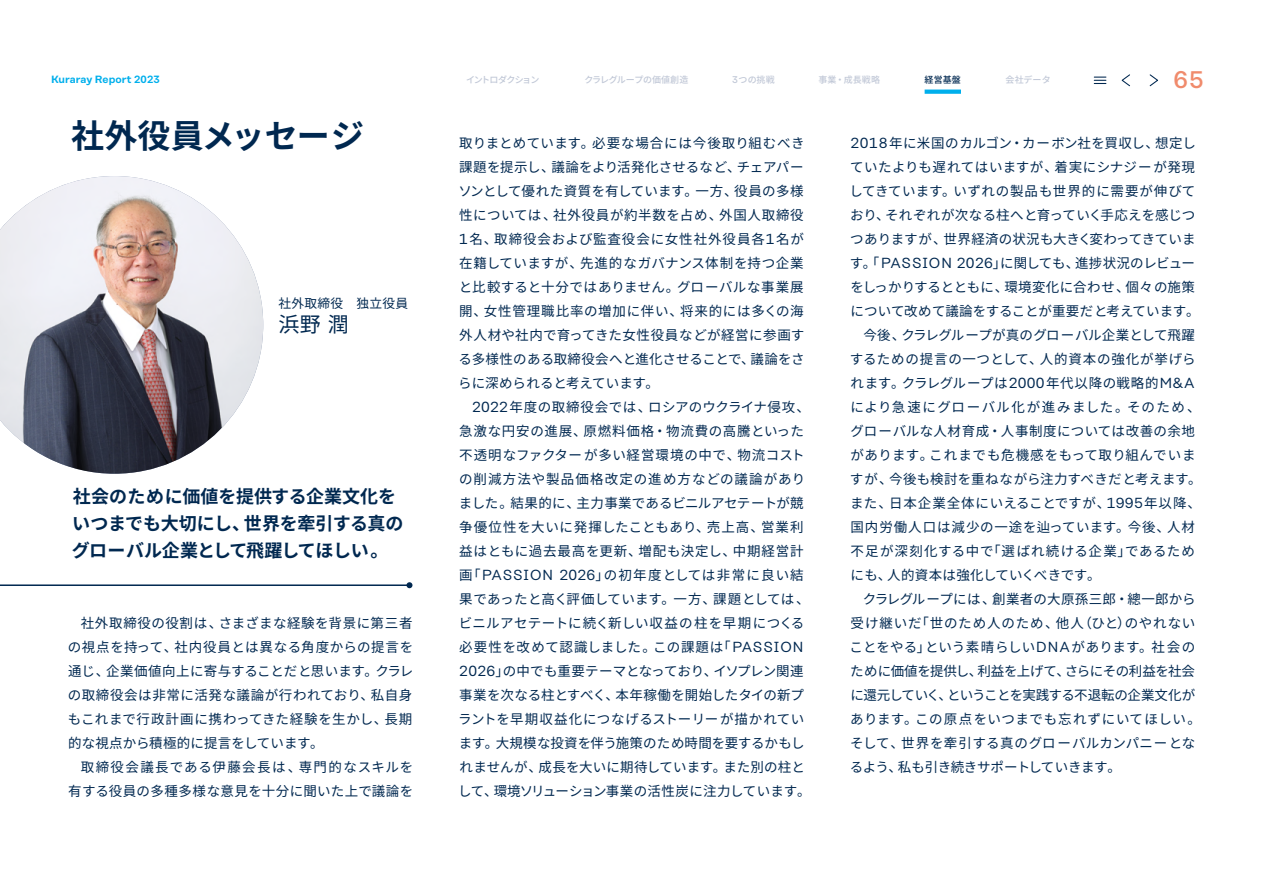
<style>
.page{position:relative;width:1263px;height:893px;background:#fff}
.page>*{position:absolute;margin:0;border:0;box-sizing:border-box;transform-origin:0 0}
.t1{font:700 33px "Noto Sans CJ Kjp";letter-spacing:.005em;color:#002850}
.t2{font:500 24px "Rational Text";color:#f08b6c}
.t3{font:21px "Noto Sans CJ Kjp";color:#002850}
.t4{font:700 18px/27px "Noto Sans CJ Kjp";letter-spacing:-.005em;color:#002850}
.t5{font:13.5px/24px "Noto Sans CJ Kjp";letter-spacing:.025em;color:#002850;text-align:justify}
.t6{font:13.5px "Noto Sans CJ Kjp";letter-spacing:.005em;color:#002850}
.t7{font:13.5px "Noto Sans CJ Kjp";letter-spacing:.05em;color:#002850}
.t8{font:13.5px "Noto Sans CJ Kjp";letter-spacing:.045em;color:#002850}
.t9{font:13.5px "Noto Sans CJ Kjp";letter-spacing:-.015em;color:#002850}
.t10{font:13.5px "Noto Sans CJ Kjp";letter-spacing:-.02em;color:#002850}
.t11{font:13.5px "Noto Sans CJ Kjp";letter-spacing:-.035em;color:#002850}
.t12{font:13.5px "Noto Sans CJ Kjp";color:#002850}
.t13{font:13.5px "Noto Sans CJ Kjp";letter-spacing:.065em;color:#002850}
.t14{font:13.5px "Noto Sans CJ Kjp";letter-spacing:.07em;color:#002850}
.t15{font:13.5px "Noto Sans CJ Kjp";letter-spacing:.08em;color:#002850}
.t16{font:13.5px "Noto Sans CJ Kjp";letter-spacing:.095em;color:#002850}
.t17{font:13.5px "Noto Sans CJ Kjp";letter-spacing:-.025em;color:#002850}
.t18{font:12.75px "Noto Sans CJ Kjp";letter-spacing:.02em;color:#002850}
.t19{font:600 10.5px "Rational Text";letter-spacing:.01em;color:#00afec}
.t20{font:500 9px "Noto Sans CJ Kjp";letter-spacing:-.01em;color:#c1c8d7}
.t21{font:500 9px "Noto Sans CJ Kjp";letter-spacing:-.095em;color:#c1c8d7}
.t22{font:500 9px "Noto Sans CJ Kjp";color:#002850}
.s1{font-family:"Rational Text";font-size:9.75px}
.s2{font-family:"Rational Text";font-size:14.55px}
</style>
<div class="page">
<img style="left:0;top:176px;width:263px;height:298px">
<hr style="left:0;top:584px;width:409px;height:2px;background:#002850">
<svg style="left:406px;top:582px;width:6px;height:6px"></svg>
<svg style="left:1121px;top:74px;width:9px;height:13px"></svg>
<svg style="left:1149px;top:74px;width:9px;height:13px"></svg>
<svg style="left:1094px;top:77px;width:12px;height:7px"></svg>
<svg style="left:925px;top:90px;width:36px;height:4px"></svg>
<p class="t19" style="left:51px;top:73px;width:110px">Kuraray Report 2023</p>
<p class="t21" style="left:466px;top:75px;width:75px">イントロダクション</p>
<p class="t20" style="left:584px;top:75px;width:105px">クラレグループの価値創造</p>
<p class="t20" style="left:732px;top:75px;width:44px"><span class="s1">3</span>つの挑戦</p>
<p class="t20" style="left:818px;top:75px;width:63px">事業・成長戦略</p>
<p class="t22" style="left:925px;top:75px;width:38px">経営基盤</p>
<p class="t20" style="left:1005px;top:75px;width:47px">会社データ</p>
<h2 class="t2" style="left:1173px;top:66px;width:31px">65</h2>
<h1 class="t1" style="left:71px;top:117px;width:294px">社外役員メッセージ</h1>
<p class="t18" style="left:279px;top:296px;width:131px">社外取締役　独立役員</p>
<h3 class="t3" style="left:279px;top:312px;width:72px">浜野潤</h3>
<h3 class="t4" style="left:72px;top:483px;width:333px">社会のために価値を提供する企業文化をいつまでも大切にし、世界を牽引する真のグローバル企業として飛躍してほしい。</h3>
<p class="t5" style="left:68px;top:611px;width:347px;text-indent:13px">社外取締役の役割は、さまざまな経験を背景に第三者の視点を持って、社内役員とは異なる角度からの提言を通じ、企業価値向上に寄与することだと思います。クラレの取締役会は非常に活発な議論が行われており、私自身もこれまで行政計画に携わってきた経験を生かし、長期的な視点から積極的に提言をしています。</p>
<p class="t5" style="left:68px;top:755px;width:347px;text-align:right">取締役会議長である伊藤会長は、専門的なスキルを有する役員の多種多様な意見を十分に聞いた上で議論を</p>
<p class="t5" style="left:458px;top:131px;width:348px">取りまとめています。必要な場合には今後取り組むべき課題を提示し、議論をより活発化させるなど、チェアパーソンとして優れた資質を有しています。一方、役員の多様性については、社外役員が約半数を占め、外国人取締役<span class="s2">1</span>名、取締役会および監査役会に女性社外役員各<span class="s2">1</span>名が在籍していますが、先進的なガバナンス体制を持つ企業と比較すると十分ではありません。グローバルな事業展開、女性管理職比率の増加に伴い、将来的には多くの海外人材や社内で育ってきた女性役員などが経営に参画する多様性のある取締役会へと進化させることで、議論をさらに深められると考えています。</p>
<p class="t5" style="left:458px;top:395px;width:354px;text-align:left;text-indent:14px"><span class="s2">2022</span>年度の取締役会では、ロシアのウクライナ侵攻、急激な円安の進展、原燃料価格・物流費の高騰といった不透明なファクターが多い経営環境の中で、物流コストの削減方法や製品価格改定の進め方などの議論がありました。結果的に、主力事業であるビニルアセテートが競争優位性を大いに発揮したこともあり、売上高、営業利益はともに過去最高を更新、増配も決定し、中期経営計画「<span class="s2">PASSION 2026</span>」の初年度としては非常に良い結果であったと高く評価しています。一方、課題としては、ビニルアセテートに続く新しい収益の柱を早期につくる必要性を改めて認識しました。この課題は「<span class="s2">PASSION<br>2026</span>」の中でも重要テーマとなっており、イソプレン関連事業を次なる柱とすべく、本年稼働を開始したタイの新プラントを早期収益化につなげるストーリーが描かれています。大規模な投資を伴う施策のため時間を要するかもしれませんが、成長を大いに期待しています。また別の柱として、環境ソリューション事業の活性炭に注力しています。</p>
<p class="t5" style="left:850px;top:131px;width:347px"><span class="s2">2018</span>年に米国のカルゴン・カーボン社を買収し、想定し</p>
<p class="t5" style="left:850px;top:155px;width:346px">ていたよりも遅れてはいますが、着実にシナジーが発現</p>
<p class="t7" style="left:849px;top:183px;width:348px">してきています。いずれの製品も世界的に需要が伸びて</p>
<p class="t5" style="left:850px;top:203px;width:347px">おり、それぞれが次なる柱へと育っていく手応えを感じつ</p>
<p class="t5" style="left:850px;top:227px;width:347px">つありますが、世界経済の状況も大きく変わってきていま</p>
<p class="t9" style="left:850px;top:255px;width:347px">す。「<span class="s2">PASSION 2026</span>」に関しても、進捗状況のレビュー</p>
<p class="t5" style="left:850px;top:275px;width:346px">をしっかりするとともに、環境変化に合わせ、個々の施策</p>
<p class="t12" style="left:850px;top:303px;width:351px">について改めて議論をすることが重要だと考えています。</p>
<p class="t6" style="left:863px;top:327px;width:333px">今後、クラレグループが真のグローバル企業として飛躍</p>
<p class="t7" style="left:850px;top:351px;width:347px">するための提言の一つとして、人的資本の強化が挙げら</p>
<p class="t5" style="left:851px;top:371px;width:346px">れます。クラレグループは<span class="s2">2000</span>年代以降の戦略的<span class="s2">M&amp;A</span></p>
<p class="t16" style="left:850px;top:399px;width:352px">により急速にグローバル化が進みました。そのため、</p>
<p class="t5" style="left:850px;top:419px;width:346px">グローバルな人材育成・人事制度については改善の余地</p>
<p class="t8" style="left:850px;top:447px;width:347px">があります。これまでも危機感をもって取り組んでいま</p>
<p class="t5" style="left:850px;top:467px;width:353px">すが、今後も検討を重ねながら注力すべきだと考えます。</p>
<p class="t5" style="left:850px;top:491px;width:352px">また、日本企業全体にいえることですが、<span class="s2">1995</span>年以降、</p>
<p class="t14" style="left:850px;top:519px;width:346px">国内労働人口は減少の一途を辿っています。今後、人材</p>
<p class="t15" style="left:850px;top:543px;width:346px">不足が深刻化する中で「選ばれ続ける企業」であるため</p>
<p class="t5" style="left:850px;top:563px;width:252px">にも、人的資本は強化していくべきです。</p>
<p class="t5" style="left:863px;top:587px;width:334px">クラレグループには、創業者の大原孫三郎・總一郎から</p>
<p class="t13" style="left:850px;top:615px;width:346px">受け継いだ「世のため人のため、他人（ひと）のやれない</p>
<p class="t6" style="left:849px;top:639px;width:347px">ことをやる」という素晴らしい<span class="s2">DNA</span>があります。社会の</p>
<p class="t10" style="left:850px;top:663px;width:346px">ために価値を提供し、利益を上げて、さらにその利益を社会</p>
<p class="t11" style="left:850px;top:687px;width:346px">に還元していく、ということを実践する不退転の企業文化が</p>
<p class="t8" style="left:850px;top:711px;width:352px">あります。この原点をいつまでも忘れずにいてほしい。</p>
<p class="t5" style="left:850px;top:731px;width:347px">そして、世界を牽引する真のグローバルカンパニーとな</p>
<p class="t17" style="left:850px;top:759px;width:272px">るよう、私も引き続きサポートしていきます。</p>
</div>
